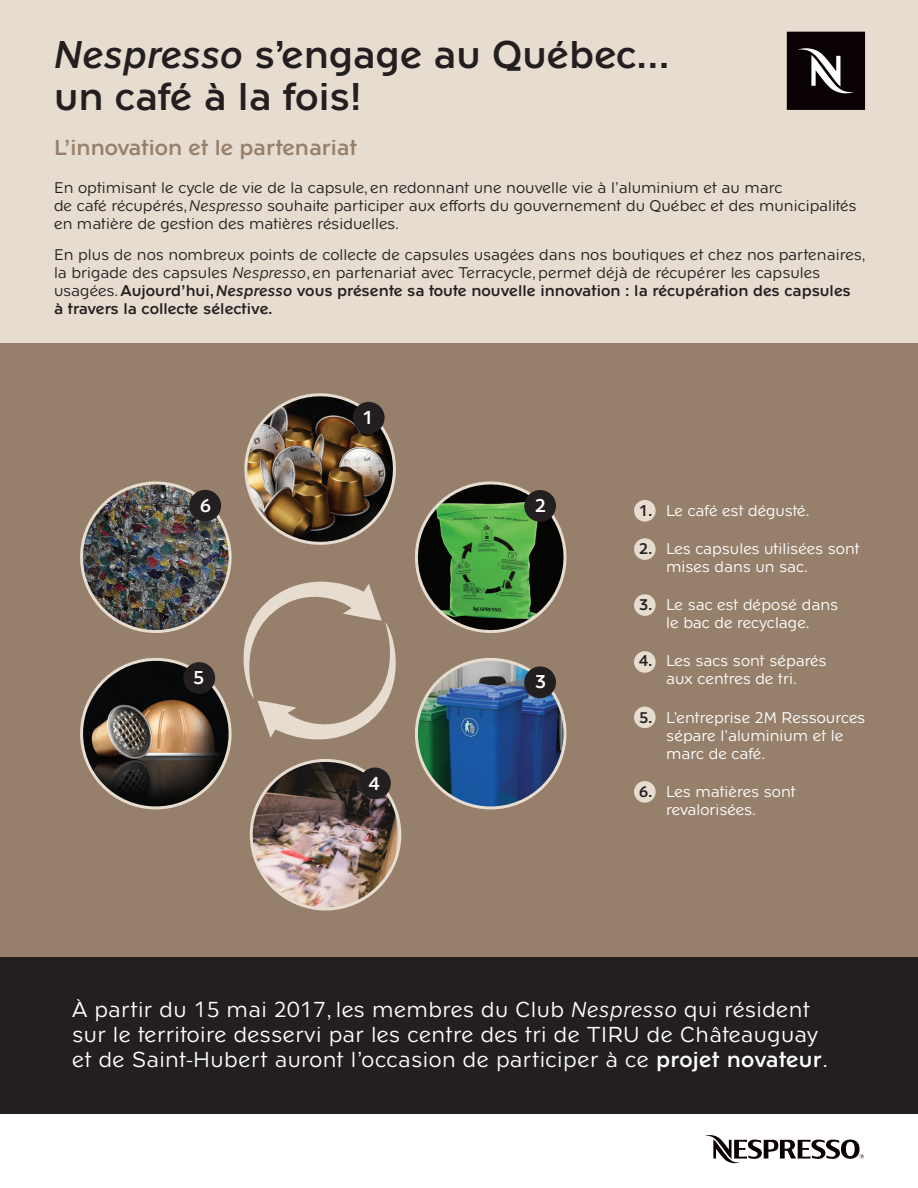
<style>
.page{position:relative;width:918px;height:1188px;background:#fff}
.page>*{position:absolute;margin:0;border:0;box-sizing:border-box;transform-origin:0 0}
.t1{font:700 37.5px/42px "Nespresso";color:#231f20}
.t2{font:21px/25.2px "Nespresso";letter-spacing:.02em;color:#fff}
.t3{font:700 21px "Nespresso";color:#97806b}
.t4{font:700 18px "Nespresso";color:#fff}
.t5{font:15px/18px "Nespresso";color:#231f20}
.t6{font:15px/18px "Nespresso";color:#fff}
.s1{font-style:italic}
.s2{font-weight:700}
.s3{font-weight:700;font-style:italic}
.s4{font-weight:700;color:#231f20}
</style>
<div class="page">
<div style="left:0;top:0;width:918px;height:974px;background:#e6dccf"></div>
<div style="left:0;top:343px;width:918px;height:614px;background:#97806b"></div>
<div style="left:0;top:957px;width:918px;height:156px;background:#231f20"></div>
<svg style="left:705px;top:1135px;width:159px;height:29px"></svg>
<img style="left:80px;top:393px;width:487px;height:518px">
<div style="left:189px;top:490px;width:32px;height:32px;background:#231f20;border-radius:50%"></div>
<div style="left:634px;top:500px;width:22px;height:22px;background:#e6dccf;border-radius:50%"></div>
<div style="left:634px;top:538px;width:22px;height:22px;background:#e6dccf;border-radius:50%"></div>
<div style="left:634px;top:594px;width:22px;height:22px;background:#e6dccf;border-radius:50%"></div>
<div style="left:634px;top:651px;width:22px;height:22px;background:#e6dccf;border-radius:50%"></div>
<div style="left:634px;top:707px;width:22px;height:21px;background:#e6dccf;border-radius:50%"></div>
<div style="left:634px;top:781px;width:22px;height:22px;background:#e6dccf;border-radius:50%"></div>
<svg style="left:787px;top:32px;width:78px;height:78px"></svg>
<h1 class="t1" style="left:54px;top:32px;width:624px"><span class="s1">Nespresso</span> s’engage au Québec… un café à la fois!</h1>
<h2 class="t3" style="left:54px;top:133px;width:305px">L’innovation et le partenariat</h2>
<p class="t5" style="left:54px;top:178px;width:804px">En optimisant le cycle de vie de la capsule, en redonnant une nouvelle vie à l’aluminium et au marc<br>de café récupérés, <span class="s1">Nespresso</span> souhaite participer aux efforts du gouvernement du Québec et des municipalités en matière de gestion des matières résiduelles.</p>
<p class="t5" style="left:54px;top:245px;width:814px">En plus de nos nombreux points de collecte de capsules usagées dans nos boutiques et chez nos partenaires, la brigade des capsules <span class="s1">Nespresso</span>, en partenariat avec Terracycle, permet déjà de récupérer les capsules usagées. <span class="s2">Aujourd’hui,</span> <span class="s3">Nespresso</span> <span class="s2">vous présente sa toute nouvelle innovation : la récupération des capsules<br>à travers la collecte sélective.</span></p>
<p class="t4" style="left:200px;top:493px;width:12px">6</p>
<p class="t4" style="left:193px;top:665px;width:12px">5</p>
<p class="t4" style="left:363px;top:405px;width:12px">1</p>
<p class="t4" style="left:369px;top:771px;width:12px">4</p>
<p class="t4" style="left:535px;top:493px;width:12px">2</p>
<p class="t4" style="left:535px;top:670px;width:12px">3</p>
<p class="t6" style="left:639px;top:501px;width:172px"><span class="s4">1.</span> Le café est dégusté.</p>
<p class="t6" style="left:666px;top:539px;width:195px;text-indent:-27px"><span class="s4">2.</span> Les capsules utilisées sont mises dans un sac.</p>
<p class="t6" style="left:639px;top:595px;width:201px;text-align:center"><span class="s4">3.</span> Le sac est déposé dans le bac de recyclage.</p>
<p class="t6" style="left:639px;top:651px;width:189px;text-align:center"><span class="s4">4.</span> Les sacs sont séparés aux centres de tri.</p>
<p class="t6" style="left:666px;top:708px;width:201px;text-indent:-27px"><span class="s4">5.</span> L’entreprise 2M Ressources sépare l’aluminium et le marc de café.</p>
<p class="t6" style="left:666px;top:782px;width:131px;text-indent:-27px"><span class="s4">6.</span> Les matières sont revalorisées.</p>
<h2 class="t2" style="left:72px;top:996px;width:758px">À partir du 15 mai 2017, les membres du Club <span class="s1">Nespresso</span> qui résident sur le territoire desservi par les centre des tri de TIRU de Châteauguay et de Saint-Hubert auront l’occasion de participer à ce <span class="s2">projet novateur</span>.</h2>
</div>
